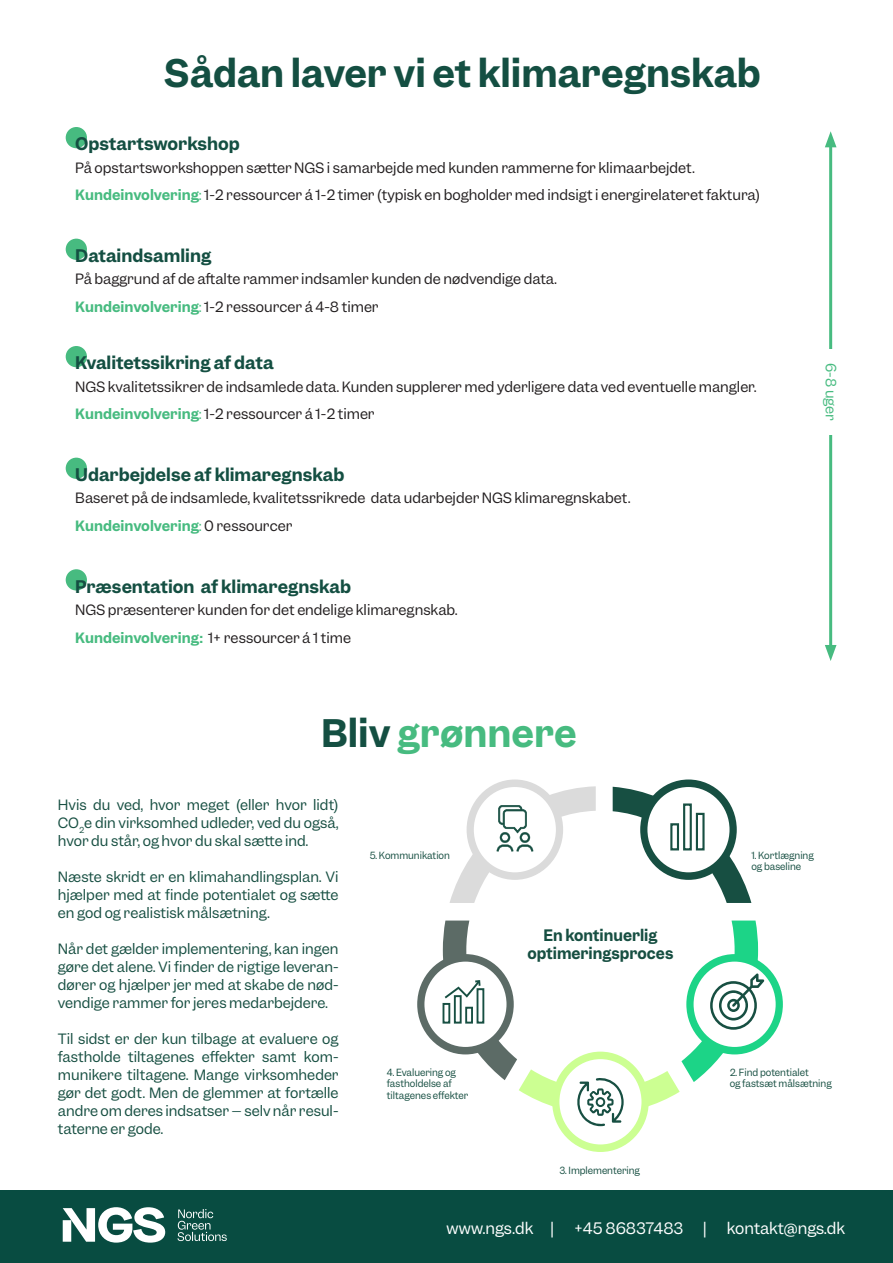
<style>
.page{position:relative;width:893px;height:1263px;background:#fff}
.page>*{position:absolute;margin:0;border:0;box-sizing:border-box;transform-origin:0 0}
.Overskrift{font:600 36px "Garnett";color:#144f42}
.Overskrift-2{font:600 36px "Garnett";color:#47bb80}
.Mellemoverskrift_mør{font:600 16.5px "Garnett";color:#144f42}
.t1{font:15px "Garnett";color:#fff}
.t2{font:600 15px/18px "Garnett";color:#174f42;text-align:center;scale:.96 1}
.Brødtekst_sort{font:13.5px "Garnett";color:#231f20}
.Brødtekst{font:13.5px/18px "Garnett";color:#174f42;text-align:justify}
.Brødtekst_sort-2{font:600 13.5px "Garnett";color:#47bb80}
.Brødtekst-2{font:13.5px "Garnett";color:#47bb80}
.t3{font:9.45px/11.2px "Garnett";color:#174f42;scale:.96 1}
.s1{font-weight:600;color:#47bb80}
.s2{color:#47bb80}
.s3{font-weight:400}
.s4{font-weight:400;color:#231f20}
.s5{color:#144f42}
</style>
<div class="page">
<div style="left:66px;top:127px;width:21px;height:21px;background:#47bb80;border-radius:50%"></div>
<div style="left:66px;top:239px;width:21px;height:21px;background:#47bb80;border-radius:50%"></div>
<div style="left:66px;top:346px;width:21px;height:21px;background:#47bb80;border-radius:50%"></div>
<div style="left:66px;top:458px;width:21px;height:21px;background:#47bb80;border-radius:50%"></div>
<div style="left:66px;top:569px;width:21px;height:21px;background:#47bb80;border-radius:50%"></div>
<hr style="left:829px;top:142px;width:3px;height:509px;background:#47bb80">
<svg style="left:825px;top:131px;width:11px;height:16px"></svg>
<svg style="left:825px;top:645px;width:11px;height:16px"></svg>
<div style="left:826px;top:350px;width:10px;height:85px;background:#fff"></div>
<svg style="left:613px;top:787px;width:138px;height:116px"></svg>
<svg style="left:556px;top:1055px;width:89px;height:93px"></svg>
<div style="left:552px;top:1052px;width:97px;height:100px;border:7px solid #ccff92;border-radius:50%"></div>
<svg style="left:690px;top:958px;width:89px;height:93px"></svg>
<div style="left:686px;top:954px;width:97px;height:100px;border:7px solid #1cd487;border-radius:50%"></div>
<div style="left:466px;top:779px;width:97px;height:101px;border:7px solid #dbdbdb;border-radius:50%"></div>
<svg style="left:449px;top:786px;width:147px;height:117px"></svg>
<svg style="left:421px;top:958px;width:89px;height:93px"></svg>
<div style="left:417px;top:954px;width:97px;height:100px;border:7px solid #5c6b66;border-radius:50%"></div>
<svg style="left:443px;top:920px;width:321px;height:206px"></svg>
<div style="left:644px;top:783px;width:89px;height:93px;background:#fff;border-radius:50%"></div>
<div style="left:640px;top:779px;width:97px;height:101px;border:7px solid #174f42;border-radius:50%"></div>
<div style="left:696px;top:813px;width:9px;height:37px;border:2px solid #174f42"></div>
<div style="left:670px;top:823px;width:9px;height:27px;border:2px solid #174f42"></div>
<div style="left:683px;top:803px;width:9px;height:47px;border:2px solid #174f42"></div>
<div style="left:0;top:1191px;width:893px;height:72px;background:#084c41"></div>
<svg style="left:177px;top:1209px;width:50px;height:32px"></svg>
<svg style="left:63px;top:1207px;width:102px;height:35px"></svg>
<p class="Overskrift" style="left:165px;top:49px;width:598px">Sådan laver vi et klimaregnskab</p>
<p class="Mellemoverskrift_mør" style="left:75px;top:133px;width:166px">Opstartsworkshop</p>
<p class="Brødtekst_sort" style="left:75px;top:159px;width:621px">På opstartsworkshoppen sætter NGS i samarbejde med kunden rammerne for klimaarbejdet.</p>
<p class="Brødtekst_sort" style="left:75px;top:187px;width:686px"><span class="s1">Kundeinvolvering</span><span class="s2">:</span> 1-2 ressourcer á 1-2 timer (typisk en bogholder med indsigt i energirelateret faktura)</p>
<p class="Mellemoverskrift_mør" style="left:75px;top:245px;width:138px">Dataindsamling</p>
<p class="Brødtekst_sort" style="left:75px;top:271px;width:483px">På baggrund af de aftalte rammer indsamler kunden de nødvendige data.</p>
<p class="Brødtekst_sort" style="left:75px;top:298px;width:305px"><span class="s1">Kundeinvolvering</span><span class="s2">:</span> 1-2 ressourcer á 4-8 timer</p>
<p class="Mellemoverskrift_mør" style="left:75px;top:352px;width:200px">Kvalitetssikring af data</p>
<p class="Brødtekst_sort" style="left:75px;top:378px;width:683px">NGS kvalitetssikrer de indsamlede data. Kunden supplerer med yderligere data ved eventuelle mangler.</p>
<p class="Brødtekst_sort" style="left:75px;top:406px;width:301px"><span class="s1">Kundeinvolvering</span><span class="s2">:</span> 1-2 ressourcer á 1-2 timer</p>
<p class="Mellemoverskrift_mør" style="left:75px;top:464px;width:271px">Udarbejdelse af klimaregnskab</p>
<p class="Brødtekst_sort" style="left:75px;top:489px;width:557px">Baseret på de indsamlede, kvalitetssrikrede data udarbejder NGS klimaregnskabet.</p>
<p class="Brødtekst_sort-2" style="left:75px;top:517px;width:219px">Kundeinvolvering<span class="s3">:</span> <span class="s4">0 ressourcer</span></p>
<p class="Mellemoverskrift_mør" style="left:75px;top:575px;width:277px">Præsentation af klimaregnskab</p>
<p class="Brødtekst_sort" style="left:75px;top:601px;width:384px">NGS præsenterer kunden for det endelige klimaregnskab.</p>
<p class="Brødtekst_sort" style="left:75px;top:629px;width:277px"><span class="s1">Kundeinvolvering:</span> 1+ ressourcer á 1 time</p>
<p class="Overskrift-2" style="left:321px;top:710px;width:257px"><span class="s5">Bliv</span> grønnere</p>
<p class="Brødtekst-2" style="left:839px;top:363px;width:59px;rotate:90deg">6-8 uger</p>
<p class="Brødtekst" style="left:58px;top:796px;width:282px">Hvis du ved, hvor meget (eller hvor lidt)<br>CO<sub>2</sub>e din virksomhed udleder, ved du også, hvor du står, og hvor du skal sætte ind.</p>
<p class="Brødtekst" style="left:58px;top:868px;width:282px">Næste skridt er en klimahandlingsplan. Vi hjælper med at finde potentialet og sætte en god og realistisk målsætning.</p>
<p class="Brødtekst" style="left:58px;top:940px;width:282px">Når det gælder implementering, kan ingen gøre det alene. Vi finder de rigtige leveran&shy;dører og hjælper jer med at skabe de nød&shy;vendige rammer for jeres medarbejdere.</p>
<p class="Brødtekst" style="left:58px;top:1030px;width:282px">Til sidst er der kun tilbage at evaluere og fastholde tiltagenes effekter samt kom&shy;munikere tiltagene. Mange virksomheder gør det godt. Men de glemmer at fortælle andre om deres indsatser – selv når resul&shy;taterne er gode.</p>
<p class="t3" style="left:370px;top:849px;width:85px">5. Kommunikation</p>
<p class="t3" style="left:751px;top:849px;width:66px">1. Kortlægning og baseline</p>
<p class="t3" style="left:387px;top:1067px;width:86px">4. Evaluering og fastholdelse af tiltagenes effekter</p>
<p class="t2" style="left:527px;top:926px;width:154px">En kontinuerlig optimeringsproces</p>
<p class="t3" style="left:559px;top:1165px;width:85px">3. Implementering</p>
<p class="t3" style="left:730px;top:1067px;width:108px">2. Find potentialet<br>og fastsæt målsætning</p>
<p class="t1" style="left:446px;top:1219px;width:109px">www.ngs.dk |</p>
<p class="t1" style="left:574px;top:1219px;width:110px">+45 86837483</p>
<p class="t1" style="left:703px;top:1219px;width:5px">|</p>
<p class="t1" style="left:727px;top:1219px;width:120px">kontakt@ngs.dk</p>
</div>
